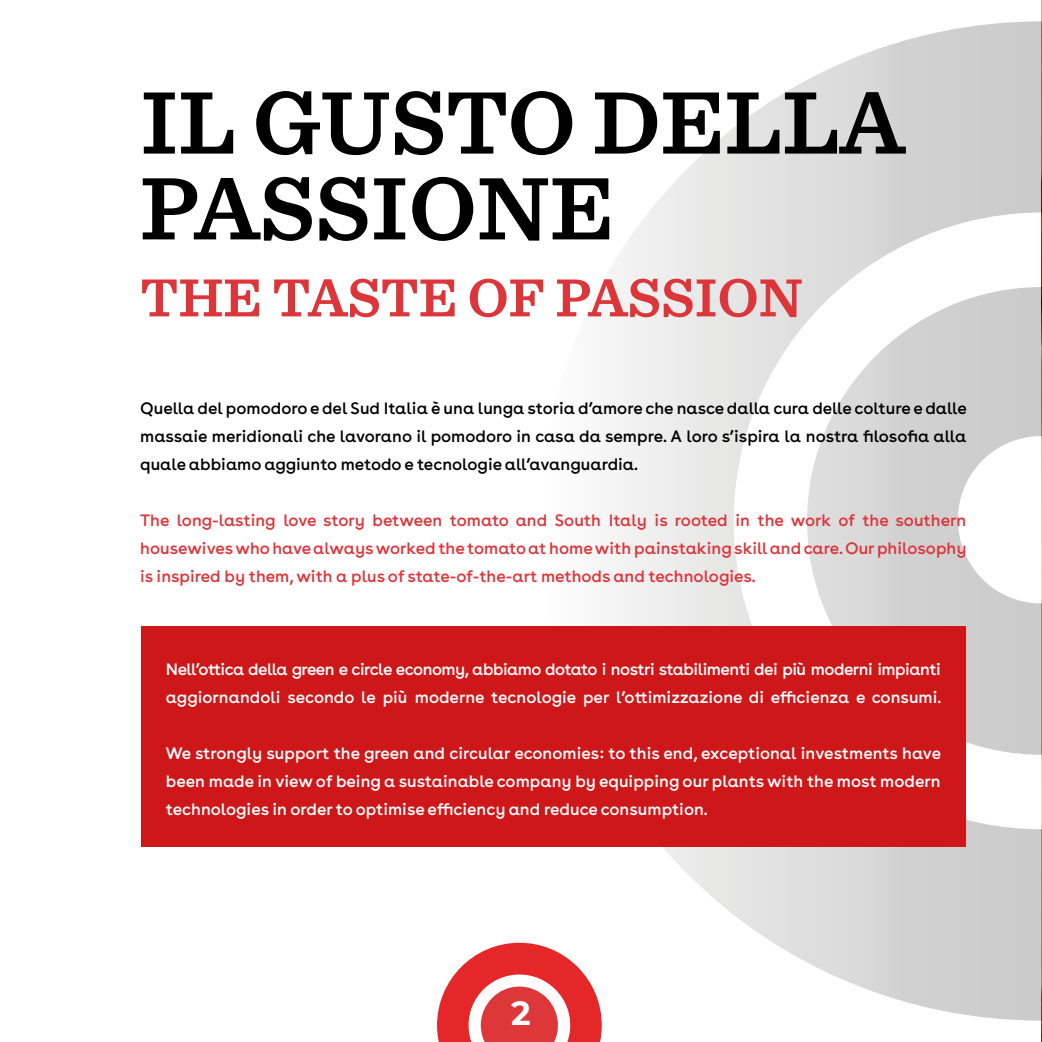
<style>
.page{position:relative;width:1042px;height:1042px;background:#fff}
.page>*{position:absolute;margin:0;border:0;box-sizing:border-box;transform-origin:0 0}
.t1{font:600 92.75px/85.8px "Sentinel";color:#000}
.t2{font:600 56px "Sentinel";color:#dc353a}
.t3{font:700 33.25px "Montserrat";color:#fff}
.t4{font:17.5px/28px "Buenos Aires";color:#dc353a;text-align:justify}
.t5{font:17.5px/28px "Buenos Aires";color:#000;text-align:justify}
.t6{font:17.5px/28px "Buenos Aires";color:#fff;text-align:justify}
.t7{font:17.5px/28px "Buenos Aires";letter-spacing:-.03em;color:#fff}
</style>
<div class="page">
<img style="left:1041px;top:0;width:1px;height:1042px">
<svg style="left:611px;top:21px;width:431px;height:999px"></svg>
<div style="left:141px;top:626px;width:824px;height:221px;background:#cd1719"></div>
<svg style="left:437px;top:943px;width:165px;height:99px"></svg>
<h1 class="t1" style="left:140px;top:75px;width:766px">IL GUSTO DELLA<br>PASSIONE</h1>
<h2 class="t2" style="left:140px;top:254px;width:664px">THE TASTE OF PASSION</h2>
<p class="t5" style="left:140px;top:393px;width:828px">Quella del pomodoro e del Sud Italia è una lunga storia d’amore che nasce dalla cura delle colture e dalle massaie meridionali che lavorano il pomodoro in casa da sempre. A loro s’ispira la nostra filosofia alla quale abbiamo aggiunto metodo e tecnologie all’avanguardia.</p>
<p class="t4" style="left:140px;top:505px;width:828px">The long-lasting love story between tomato and South Italy is rooted in the work of the southern housewives who have always worked the tomato at home with painstaking skill and care. Our philosophy is inspired by them, with a plus of state-of-the-art methods and technologies.</p>
<p class="t7" style="left:166px;top:654px;width:777px">Nell’ottica della green e circle economy, abbiamo dotato i nostri stabilimenti dei più moderni impianti aggiornandoli secondo le più moderne tecnologie per l’ottimizzazione di efficienza e consumi.</p>
<p class="t6" style="left:166px;top:738px;width:777px">We strongly support the green and circular economies: to this end, exceptional investments have been made in view of being a sustainable company by equipping our plants with the most modern technologies in order to optimise efficiency and reduce consumption.</p>
<h3 class="t3" style="left:511px;top:989px;width:21px">2</h3>
</div>
